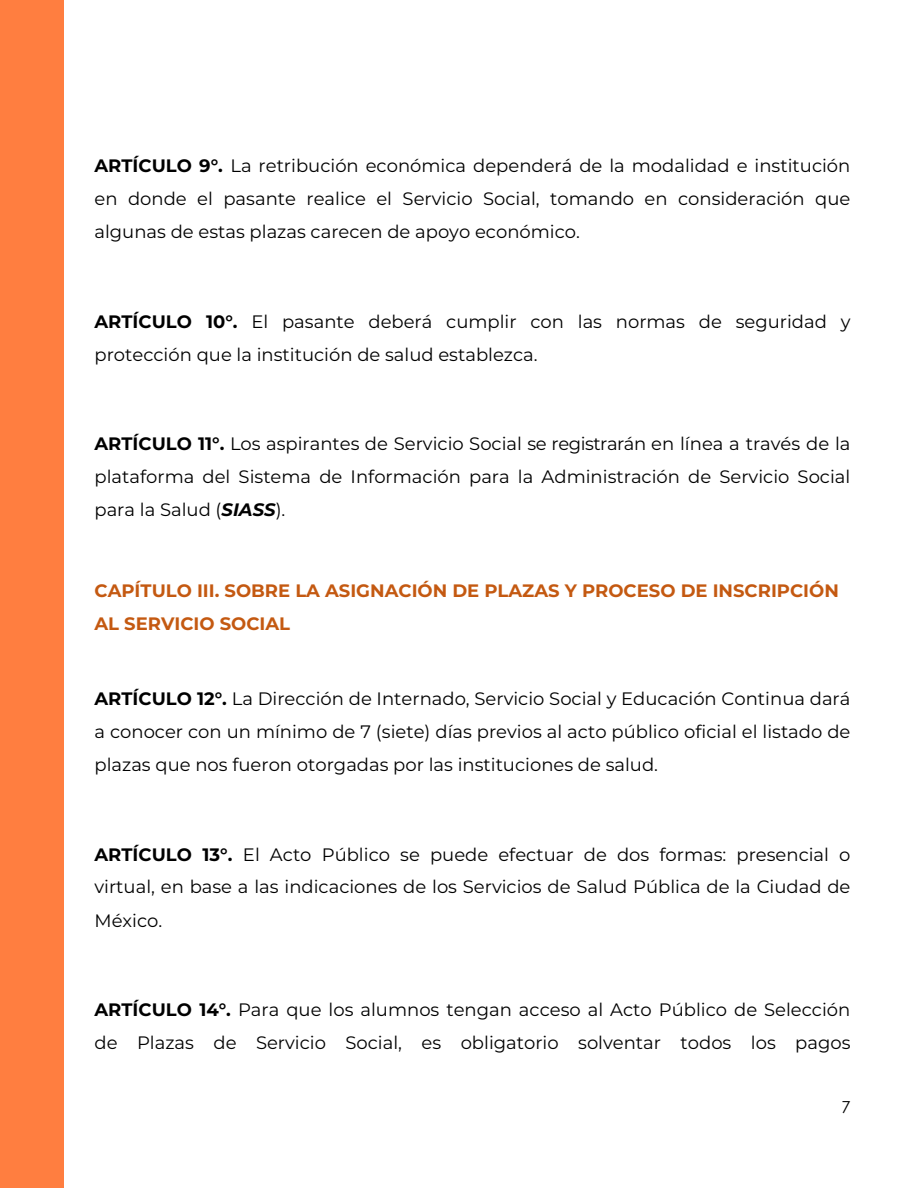
<style>
.page{position:relative;width:918px;height:1188px;background:#fff}
.page>*{position:absolute;margin:0;border:0;box-sizing:border-box;transform-origin:0 0}
.t1{font:18px/33px "Montserrat";color:#000;text-align:justify}
.t2{font:700 18px/32.7px "Montserrat";color:#c45911}
.t3{font:16.5px "Century Gothic";color:#000}
.s1{font-weight:700}
.s2{font-weight:700;font-style:italic}
</style>
<div class="page">
<div style="left:0;top:0;width:64px;height:1188px;background:#ff7e40"></div>
<p class="t1" style="left:94px;top:149px;width:757px"><span class="s1">ARTÍCULO 9°.</span> La retribución económica dependerá de la modalidad e institución en donde el pasante realice el Servicio Social, tomando en consideración que algunas de estas plazas carecen de apoyo económico.</p>
<p class="t1" style="left:94px;top:304px;width:757px"><span class="s1">ARTÍCULO 10°.</span> El pasante deberá cumplir con las normas de seguridad y protección que la institución de salud establezca.</p>
<p class="t1" style="left:94px;top:427px;width:757px"><span class="s1">ARTÍCULO 11°.</span> Los aspirantes de Servicio Social se registrarán en línea a través de la plataforma del Sistema de Información para la Administración de Servicio Social para la Salud (<span class="s2">SIASS</span>).</p>
<p class="t2" style="left:94px;top:574px;width:746px">CAPÍTULO III. SOBRE LA ASIGNACIÓN DE PLAZAS Y PROCESO DE INSCRIPCIÓN<br>AL SERVICIO SOCIAL</p>
<p class="t1" style="left:94px;top:681px;width:757px"><span class="s1">ARTÍCULO 12°.</span> La Dirección de Internado, Servicio Social y Educación Continua dará a conocer con un mínimo de 7 (siete) días previos al acto público oficial el listado de plazas que nos fueron otorgadas por las instituciones de salud.</p>
<p class="t1" style="left:94px;top:837px;width:758px"><span class="s1">ARTÍCULO 13°.</span> El Acto Público se puede efectuar de dos formas: presencial o virtual, en base a las indicaciones de los Servicios de Salud Pública de la Ciudad de México.</p>
<p class="t1" style="left:94px;top:993px;width:757px"><span class="s1">ARTÍCULO 14°.</span> Para que los alumnos tengan acceso al Acto Público de Selección de Plazas de Servicio Social, es obligatorio solventar todos los pagos</p>
<p class="t3" style="left:841px;top:1095px;width:11px">7</p>
</div>
